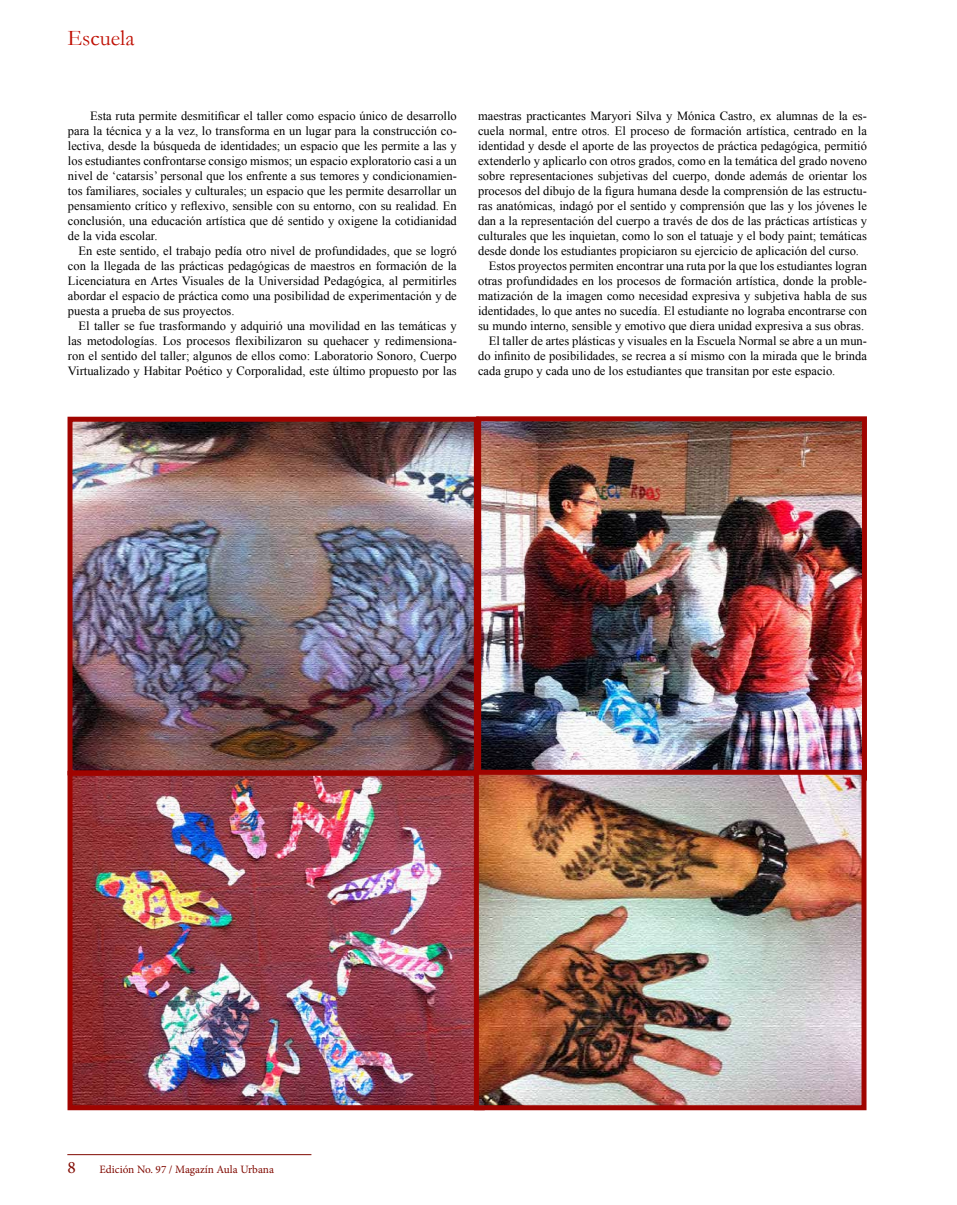
<style>
.page{position:relative;width:957px;height:1205px;background:#fff}
.page>*{position:absolute;margin:0;border:0;box-sizing:border-box;transform-origin:0 0}
.t1{font:22.5px "Garamond";color:#bf0d00}
.t2{font:17.5px "Minion Pro";color:#800900}
.t3{font:12.5px/15px "Times New Roman";color:#000;text-align:justify}
.t4{font:11.25px "Minion Pro";color:#800900}
</style>
<div class="page">
<hr style="left:67px;top:1154px;width:244px;height:1px;background:#800900">
<img style="left:74px;top:423px;width:399px;height:346px">
<div style="left:68px;top:417px;width:411px;height:358px;border:5px solid #a00400"></div>
<img style="left:74px;top:777px;width:400px;height:327px">
<div style="left:68px;top:771px;width:417px;height:339px;border:5px solid #a00400"></div>
<img style="left:482px;top:422px;width:379px;height:348px">
<div style="left:476px;top:416px;width:391px;height:364px;border:5px solid #a00400"></div>
<img style="left:480px;top:776px;width:380px;height:328px">
<div style="left:474px;top:770px;width:392px;height:340px;border:5px solid #a00400"></div>
<h1 class="t1" style="left:68px;top:23px;width:69px">Escuela</h1>
<p class="t3" style="left:68px;top:108px;width:390px;text-indent:22px">Esta ruta permite desmitificar el taller como espacio único de desarrollo para la técnica y a la vez, lo transforma en un lugar para la construcción co&shy;lectiva, desde la búsqueda de identidades; un espacio que les permite a las y los estudiantes confrontarse consigo mismos; un espacio exploratorio casi a un nivel de ‘catarsis’ personal que los enfrente a sus temores y condicionamien&shy;tos familiares, sociales y culturales; un espacio que les permite desarrollar un pensamiento crítico y reflexivo, sensible con su entorno, con su realidad. En conclusión, una educación artística que dé sentido y oxigene la cotidianidad de la vida escolar.</p>
<p class="t3" style="left:68px;top:243px;width:390px;text-indent:11px">En este sentido, el trabajo pedía otro nivel de profundidades, que se logró con la llegada de las prácticas pedagógicas de maestros en formación de la Licenciatura en Artes Visuales de la Universidad Pedagógica, al permitirles abordar el espacio de práctica como una posibilidad de experimentación y de puesta a prueba de sus proyectos.</p>
<p class="t3" style="left:68px;top:318px;width:390px;text-indent:11px">El taller se fue trasformando y adquirió una movilidad en las temáticas y las metodologías. Los procesos flexibilizaron su quehacer y redimensiona&shy;ron el sentido del taller; algunos de ellos como: Laboratorio Sonoro, Cuerpo Virtualizado y Habitar Poético y Corporalidad, este último propuesto por las</p>
<p class="t3" style="left:478px;top:108px;width:390px">maestras practicantes Maryori Silva y Mónica Castro, ex alumnas de la es-</p>
<p class="t3" style="left:478px;top:123px;width:390px">cuela normal, entre otros. El proceso de formación artística, centrado en la</p>
<p class="t3" style="left:478px;top:138px;width:390px">identidad y desde el aporte de las proyectos de práctica pedagógica, permitió</p>
<p class="t3" style="left:478px;top:153px;width:390px">extenderlo y aplicarlo con otros grados, como en la temática del grado noveno</p>
<p class="t3" style="left:478px;top:168px;width:390px">sobre representaciones subjetivas del cuerpo, donde además de orientar los</p>
<p class="t3" style="left:478px;top:183px;width:390px">procesos del dibujo de la figura humana desde la comprensión de las estructu-</p>
<p class="t3" style="left:478px;top:198px;width:390px">ras anatómicas, indagó por el sentido y comprensión que las y los jóvenes le</p>
<p class="t3" style="left:478px;top:213px;width:390px">dan a la representación del cuerpo a través de dos de las prácticas artísticas y</p>
<p class="t3" style="left:478px;top:228px;width:390px">culturales que les inquietan, como lo son el tatuaje y el body paint; temáticas</p>
<p class="t3" style="left:478px;top:243px;width:382px">desde donde los estudiantes propiciaron su ejercicio de aplicación del curso.</p>
<p class="t3" style="left:489px;top:258px;width:380px">Estos proyectos permiten encontrar una ruta por la que los estudiantes logran</p>
<p class="t3" style="left:478px;top:273px;width:390px">otras profundidades en los procesos de formación artística, donde la proble-</p>
<p class="t3" style="left:478px;top:288px;width:390px">matización de la imagen como necesidad expresiva y subjetiva habla de sus</p>
<p class="t3" style="left:478px;top:303px;width:390px">identidades, lo que antes no sucedía. El estudiante no lograba encontrarse con</p>
<p class="t3" style="left:478px;top:318px;width:388px">su mundo interno, sensible y emotivo que diera unidad expresiva a sus obras.</p>
<p class="t3" style="left:489px;top:333px;width:380px">El taller de artes plásticas y visuales en la Escuela Normal se abre a un mun-</p>
<p class="t3" style="left:478px;top:348px;width:390px">do infinito de posibilidades, se recrea a sí mismo con la mirada que le brinda</p>
<p class="t3" style="left:478px;top:363px;width:359px">cada grupo y cada uno de los estudiantes que transitan por este espacio.</p>
<h2 class="t2" style="left:67px;top:1155px;width:10px">8</h2>
<p class="t4" style="left:99px;top:1161px;width:176px">Edición No. 97 / Magazín Aula Urbana</p>
</div>
